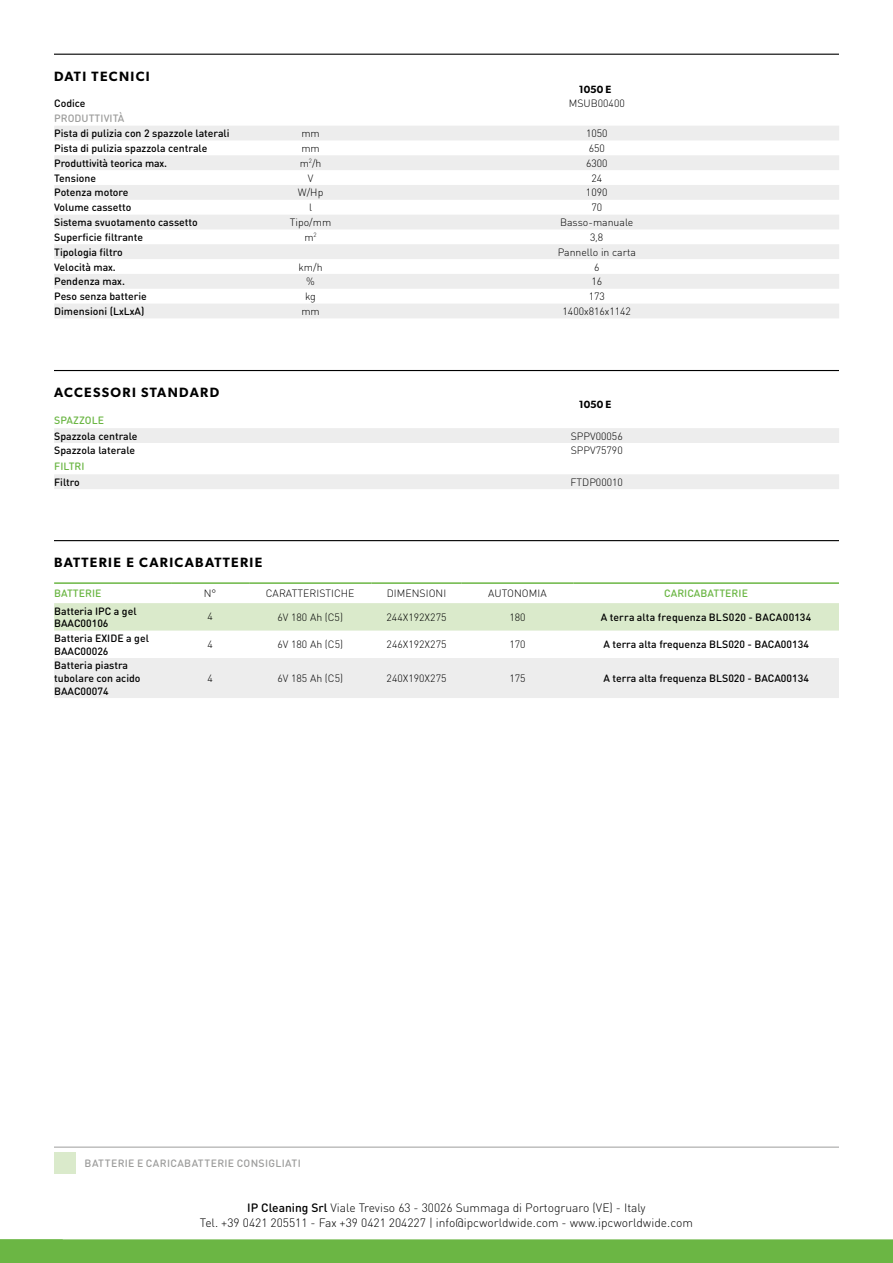
<style>
.page{position:relative;width:893px;height:1263px;background:#fff}
.page>*{position:absolute;margin:0;border:0;box-sizing:border-box;transform-origin:0 0}
.t1{font:600 13.5px "Gibson";letter-spacing:.1em;color:#000}
.t2{font:300 12px/14.4px "DIN Round Pro";color:#000;text-align:center}
.t3{font:500 10.5px/12.6px "DIN Round Pro";color:#000}
.t4{font:300 10.5px "DIN Round Pro";color:#000}
.t5{font:500 10.5px "DIN Round Pro";letter-spacing:.005em;color:#6bb644}
.t6{font:500 10.5px "DIN Round Pro";letter-spacing:.02em;color:#000}
.t7{font:500 10.5px "DIN Round Pro";letter-spacing:.025em;color:#9d9d9c}
.t8{font:500 10.5px "DIN Round Pro";letter-spacing:.005em;color:#9d9d9c}
.t9{font:600 10.5px "Gibson";color:#000}
.s1{font-weight:500}
</style>
<div class="page">
<div style="left:0;top:1239px;width:893px;height:24px;background:#6bb644"></div>
<hr style="left:54px;top:54px;width:785px;height:1px;background:#000">
<hr style="left:54px;top:370px;width:785px;height:1px;background:#000">
<hr style="left:54px;top:540px;width:785px;height:1px;background:#000">
<svg style="left:54px;top:126px;width:785px;height:192px;fill:#ededed"></svg>
<div style="left:54px;top:428px;width:785px;height:15px;background:#ededed"></div>
<div style="left:54px;top:474px;width:785px;height:15px;background:#ededed"></div>
<div style="left:54px;top:603px;width:785px;height:27px;background:#daeacb"></div>
<div style="left:54px;top:658px;width:785px;height:40px;background:#ededed"></div>
<hr style="left:54px;top:582px;width:117px;height:2px;background:#6bb644">
<hr style="left:171px;top:582px;width:78px;height:2px;background:#6bb644">
<hr style="left:249px;top:582px;width:122px;height:2px;background:#6bb644">
<hr style="left:371px;top:582px;width:91px;height:2px;background:#6bb644">
<hr style="left:462px;top:582px;width:111px;height:2px;background:#6bb644">
<hr style="left:573px;top:582px;width:266px;height:2px;background:#6bb644">
<div style="left:54px;top:1152px;width:21px;height:22px;background:#daeacb"></div>
<hr style="left:54px;top:1147px;width:785px;height:1px;background:#9d9d9c">
<p class="t1" style="left:54px;top:68px;width:97px">DATI TECNICI</p>
<p class="t9" style="left:579px;top:83px;width:34px">1050 E</p>
<p class="t3" style="left:54px;top:97px;width:33px">Codice</p>
<p class="t4" style="left:569px;top:97px;width:58px">MSUB00400</p>
<p class="t8" style="left:54px;top:111px;width:72px">PRODUTTIVITÀ</p>
<p class="t3" style="left:54px;top:127px;width:177px">Pista di pulizia con 2 spazzole laterali</p>
<p class="t4" style="left:301px;top:126px;width:20px">mm</p>
<p class="t4" style="left:586px;top:126px;width:23px">1050</p>
<p class="t3" style="left:54px;top:141px;width:155px">Pista di pulizia spazzola centrale</p>
<p class="t4" style="left:301px;top:141px;width:20px">mm</p>
<p class="t4" style="left:589px;top:141px;width:18px">650</p>
<p class="t3" style="left:54px;top:156px;width:114px">Produttività teorica max.</p>
<p class="t4" style="left:300px;top:156px;width:23px">m<sup>2</sup>/h</p>
<p class="t4" style="left:586px;top:156px;width:23px">6300</p>
<p class="t3" style="left:54px;top:171px;width:43px">Tensione</p>
<p class="t4" style="left:308px;top:171px;width:7px">V</p>
<p class="t4" style="left:591px;top:171px;width:12px">24</p>
<p class="t3" style="left:54px;top:186px;width:76px">Potenza motore</p>
<p class="t4" style="left:298px;top:186px;width:27px">W/Hp</p>
<p class="t4" style="left:586px;top:186px;width:23px">1090</p>
<p class="t3" style="left:54px;top:201px;width:79px">Volume cassetto</p>
<p class="t4" style="left:309px;top:201px;width:5px">l</p>
<p class="t4" style="left:591px;top:201px;width:12px">70</p>
<p class="t3" style="left:54px;top:216px;width:145px">Sistema svuotamento cassetto</p>
<p class="t4" style="left:290px;top:215px;width:43px">Tipo/mm</p>
<p class="t4" style="left:560px;top:215px;width:75px">Basso-manuale</p>
<p class="t3" style="left:54px;top:230px;width:91px">Superficie filtrante</p>
<p class="t4" style="left:304px;top:230px;width:14px">m<sup>2</sup></p>
<p class="t4" style="left:590px;top:230px;width:15px">3,8</p>
<p class="t3" style="left:54px;top:245px;width:70px">Tipologia filtro</p>
<p class="t4" style="left:558px;top:245px;width:80px">Pannello in carta</p>
<p class="t3" style="left:54px;top:260px;width:63px">Velocità max.</p>
<p class="t4" style="left:299px;top:260px;width:26px">km/h</p>
<p class="t4" style="left:594px;top:260px;width:7px">6</p>
<p class="t3" style="left:54px;top:275px;width:72px">Pendenza max.</p>
<p class="t4" style="left:306px;top:275px;width:10px">%</p>
<p class="t4" style="left:591px;top:275px;width:12px">16</p>
<p class="t3" style="left:54px;top:290px;width:94px">Peso senza batterie</p>
<p class="t4" style="left:305px;top:289px;width:12px">kg</p>
<p class="t4" style="left:589px;top:289px;width:18px">173</p>
<p class="t3" style="left:54px;top:304px;width:92px">Dimensioni (LxLxA)</p>
<p class="t4" style="left:301px;top:304px;width:20px">mm</p>
<p class="t4" style="left:563px;top:304px;width:70px">1400x816x1142</p>
<p class="t1" style="left:54px;top:384px;width:167px">ACCESSORI STANDARD</p>
<p class="t9" style="left:579px;top:398px;width:34px">1050 E</p>
<p class="t5" style="left:54px;top:413px;width:51px">SPAZZOLE</p>
<p class="t3" style="left:54px;top:429px;width:85px">Spazzola centrale</p>
<p class="t4" style="left:571px;top:429px;width:54px">SPPV00056</p>
<p class="t3" style="left:54px;top:444px;width:83px">Spazzola laterale</p>
<p class="t4" style="left:571px;top:444px;width:54px">SPPV75790</p>
<p class="t5" style="left:54px;top:459px;width:32px">FILTRI</p>
<p class="t3" style="left:54px;top:475px;width:27px">Filtro</p>
<p class="t4" style="left:570px;top:475px;width:54px">FTDP00010</p>
<p class="t1" style="left:54px;top:554px;width:210px">BATTERIE E CARICABATTERIE</p>
<p class="t5" style="left:54px;top:586px;width:49px">BATTERIE</p>
<p class="t4" style="left:204px;top:586px;width:14px">N°</p>
<p class="t4" style="left:266px;top:586px;width:90px">CARATTERISTICHE</p>
<p class="t4" style="left:387px;top:586px;width:61px">DIMENSIONI</p>
<p class="t4" style="left:488px;top:586px;width:60px">AUTONOMIA</p>
<p class="t5" style="left:664px;top:586px;width:85px">CARICABATTERIE</p>
<p class="t3" style="left:54px;top:604px;width:84px">Batteria IPC a gel<br>BAAC00106</p>
<p class="t4" style="left:207px;top:610px;width:7px">4</p>
<p class="t4" style="left:277px;top:610px;width:67px">6V 180 Ah (C5)</p>
<p class="t4" style="left:387px;top:610px;width:61px">244X192X275</p>
<p class="t4" style="left:509px;top:610px;width:18px">180</p>
<p class="t6" style="left:601px;top:610px;width:212px">A terra alta frequenza BLS020 - BACA00134</p>
<p class="t3" style="left:54px;top:631px;width:96px">Batteria EXIDE a gel<br>BAAC00026</p>
<p class="t4" style="left:207px;top:637px;width:7px">4</p>
<p class="t4" style="left:277px;top:638px;width:67px">6V 180 Ah (C5)</p>
<p class="t4" style="left:387px;top:638px;width:61px">246X192X275</p>
<p class="t4" style="left:509px;top:638px;width:18px">170</p>
<p class="t3" style="left:603px;top:638px;width:207px">A terra alta frequenza BLS020 - BACA00134</p>
<p class="t3" style="left:54px;top:659px;width:88px">Batteria piastra tubolare con acido<br>BAAC00074</p>
<p class="t4" style="left:207px;top:671px;width:7px">4</p>
<p class="t4" style="left:277px;top:671px;width:67px">6V 185 Ah (C5)</p>
<p class="t4" style="left:387px;top:671px;width:61px">240X190X275</p>
<p class="t4" style="left:509px;top:671px;width:18px">175</p>
<p class="t3" style="left:603px;top:671px;width:207px">A terra alta frequenza BLS020 - BACA00134</p>
<p class="t7" style="left:85px;top:1156px;width:218px">BATTERIE E CARICABATTERIE CONSIGLIATI</p>
<p class="t2" style="left:200px;top:1200px;width:494px"><span class="s1">IP Cleaning Srl</span> Viale Treviso 63 - 30026 Summaga di Portogruaro (VE) - Italy<br>Tel. +39 0421 205511 - Fax +39 0421 204227 | info@ipcworldwide.com - www.ipcworldwide.com</p>
</div>
